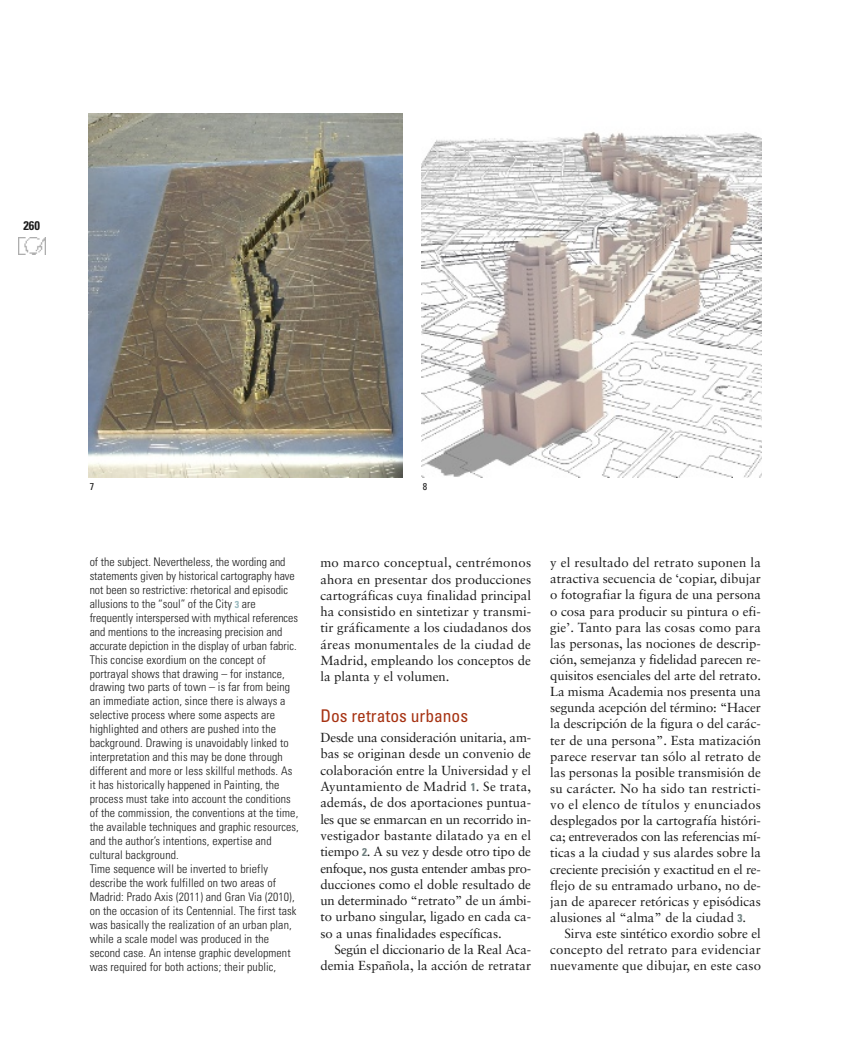
<style>
.page{position:relative;width:851px;height:1063px;background:#fff}
.page>*{position:absolute;margin:0;border:0;box-sizing:border-box;transform-origin:0 0}
.t1{font:condensed 17.5px "Univers";color:#a63212}
.t2{font:13.12px/16.2px "Sabon";color:#1c1c1c;text-align:justify}
.t3{font:13.12px "Sabon";letter-spacing:-.02em;color:#1c1c1c}
.t4{font:13.12px "Sabon";letter-spacing:-.03em;color:#1c1c1c}
.t5{font:13.12px "Sabon";letter-spacing:.025em;color:#1c1c1c}
.t6{font:700 condensed 12.5px "Univers";color:#1c1c1c}
.t7{font:300 condensed 11.88px/14px "Univers";letter-spacing:.01em;color:#1c1c1c}
.t8{font:condensed 10px "Univers";color:#1c1c1c}
.s1{font-weight:700;font-size:10px;color:#98b9be}
.s2{font-family:"Univers";font-weight:700;font-stretch:condensed;font-size:11.25px;color:#6d7d7d}
</style>
<div class="page">
<img style="left:18px;top:237px;width:28px;height:18px">
<img style="left:88px;top:114px;width:314px;height:364px">
<img style="left:421px;top:132px;width:340px;height:346px">
<p class="t6" style="left:23px;top:220px;width:18px">260</p>
<p class="t8" style="left:90px;top:482px;width:6px">7</p>
<p class="t8" style="left:423px;top:482px;width:6px">8</p>
<p class="t7" style="left:90px;top:555px;width:211px">of the subject. Nevertheless, the wording and statements given by historical cartography have not been so restrictive: rhetorical and episodic allusions to the “soul” of the City <span class="s1">3</span> are frequently interspersed with mythical references and mentions to the increasing precision and accurate depiction in the display of urban fabric.<br>This concise exordium on the concept of portrayal shows that drawing – for instance, drawing two parts of town – is far from being an immediate action, since there is always a selective process where some aspects are highlighted and others are pushed into the background. Drawing is unavoidably linked to interpretation and this may be done through different and more or less skillful methods. As it has historically happened in Painting, the process must take into account the conditions of the commission, the conventions at the time, the available techniques and graphic resources, and the author’s intentions, expertise and cultural background.<br>Time sequence will be inverted to briefly describe the work fulfilled on two areas of Madrid: Prado Axis (2011) and Gran Via (2010), on the occasion of its Centennial. The first task was basically the realization of an urban plan, while a scale model was produced in the second case. An intense graphic development was required for both actions; their public,</p>
<p class="t2" style="left:320px;top:556px;width:212px">mo marco conceptual, centrémonos ahora en presentar dos producciones cartográficas cuya finalidad principal ha consistido en sintetizar y transmi&shy;tir gráficamente a los ciudadanos dos áreas monumentales de la ciudad de Madrid, empleando los conceptos de la planta y el volumen.</p>
<p class="t1" style="left:320px;top:709px;width:149px">Dos retratos urbanos</p>
<p class="t2" style="left:320px;top:731px;width:212px">Desde una consideración unitaria, am-</p>
<p class="t2" style="left:320px;top:747px;width:212px">bas se originan desde un convenio de</p>
<p class="t2" style="left:320px;top:763px;width:212px">colaboración entre la Universidad y el</p>
<p class="t2" style="left:320px;top:780px;width:212px">Ayuntamiento de Madrid <span class="s2">1</span>. Se trata,</p>
<p class="t2" style="left:320px;top:796px;width:212px">además, de dos aportaciones puntua-</p>
<p class="t3" style="left:320px;top:814px;width:212px">les que se enmarcan en un recorrido in-</p>
<p class="t2" style="left:320px;top:828px;width:212px">vestigador bastante dilatado ya en el</p>
<p class="t2" style="left:320px;top:845px;width:212px">tiempo <span class="s2">2</span>. A su vez y desde otro tipo de</p>
<p class="t4" style="left:320px;top:863px;width:212px">enfoque, nos gusta entender ambas pro-</p>
<p class="t2" style="left:320px;top:877px;width:212px">ducciones como el doble resultado de</p>
<p class="t2" style="left:320px;top:894px;width:212px">un determinado “retrato” de un ámbi-</p>
<p class="t2" style="left:320px;top:910px;width:212px">to urbano singular, ligado en cada ca-</p>
<p class="t2" style="left:320px;top:926px;width:183px">so a unas finalidades específicas.</p>
<p class="t2" style="left:334px;top:943px;width:198px">Según el diccionario de la Real Aca-</p>
<p class="t2" style="left:320px;top:959px;width:212px">demia Española, la acción de retratar</p>
<p class="t2" style="left:550px;top:556px;width:212px">y el resultado del retrato suponen la</p>
<p class="t2" style="left:550px;top:572px;width:212px">atractiva secuencia de ‘copiar, dibujar</p>
<p class="t2" style="left:550px;top:588px;width:212px">o fotografiar la figura de una persona</p>
<p class="t2" style="left:550px;top:604px;width:212px">o cosa para producir su pintura o efi-</p>
<p class="t2" style="left:550px;top:620px;width:212px">gie’. Tanto para las cosas como para</p>
<p class="t2" style="left:550px;top:636px;width:212px">las personas, las nociones de descrip-</p>
<p class="t2" style="left:550px;top:652px;width:212px">ción, semejanza y fidelidad parecen re-</p>
<p class="t2" style="left:550px;top:669px;width:212px">quisitos esenciales del arte del retrato.</p>
<p class="t2" style="left:550px;top:685px;width:212px">La misma Academia nos presenta una</p>
<p class="t2" style="left:550px;top:701px;width:212px">segunda acepción del término: “Hacer</p>
<p class="t2" style="left:550px;top:717px;width:212px">la descripción de la figura o del carác-</p>
<p class="t2" style="left:550px;top:733px;width:212px">ter de una persona”. Esta matización</p>
<p class="t2" style="left:550px;top:749px;width:212px">parece reservar tan sólo al retrato de</p>
<p class="t2" style="left:550px;top:765px;width:212px">las personas la posible transmisión de</p>
<p class="t2" style="left:550px;top:781px;width:212px">su carácter. No ha sido tan restricti-</p>
<p class="t5" style="left:550px;top:799px;width:212px">vo el elenco de títulos y enunciados</p>
<p class="t2" style="left:550px;top:814px;width:212px">desplegados por la cartografía históri-</p>
<p class="t3" style="left:550px;top:831px;width:212px">ca; entreverados con las referencias mí-</p>
<p class="t2" style="left:550px;top:846px;width:212px">ticas a la ciudad y sus alardes sobre la</p>
<p class="t2" style="left:550px;top:862px;width:212px">creciente precisión y exactitud en el re-</p>
<p class="t2" style="left:550px;top:878px;width:212px">flejo de su entramado urbano, no de-</p>
<p class="t2" style="left:550px;top:894px;width:212px">jan de aparecer retóricas y episódicas</p>
<p class="t2" style="left:550px;top:910px;width:197px">alusiones al “alma” de la ciudad <span class="s2">3</span>.</p>
<p class="t2" style="left:564px;top:927px;width:198px">Sirva este sintético exordio sobre el</p>
<p class="t2" style="left:550px;top:943px;width:212px">concepto del retrato para evidenciar</p>
<p class="t2" style="left:550px;top:959px;width:212px">nuevamente que dibujar, en este caso</p>
</div>
